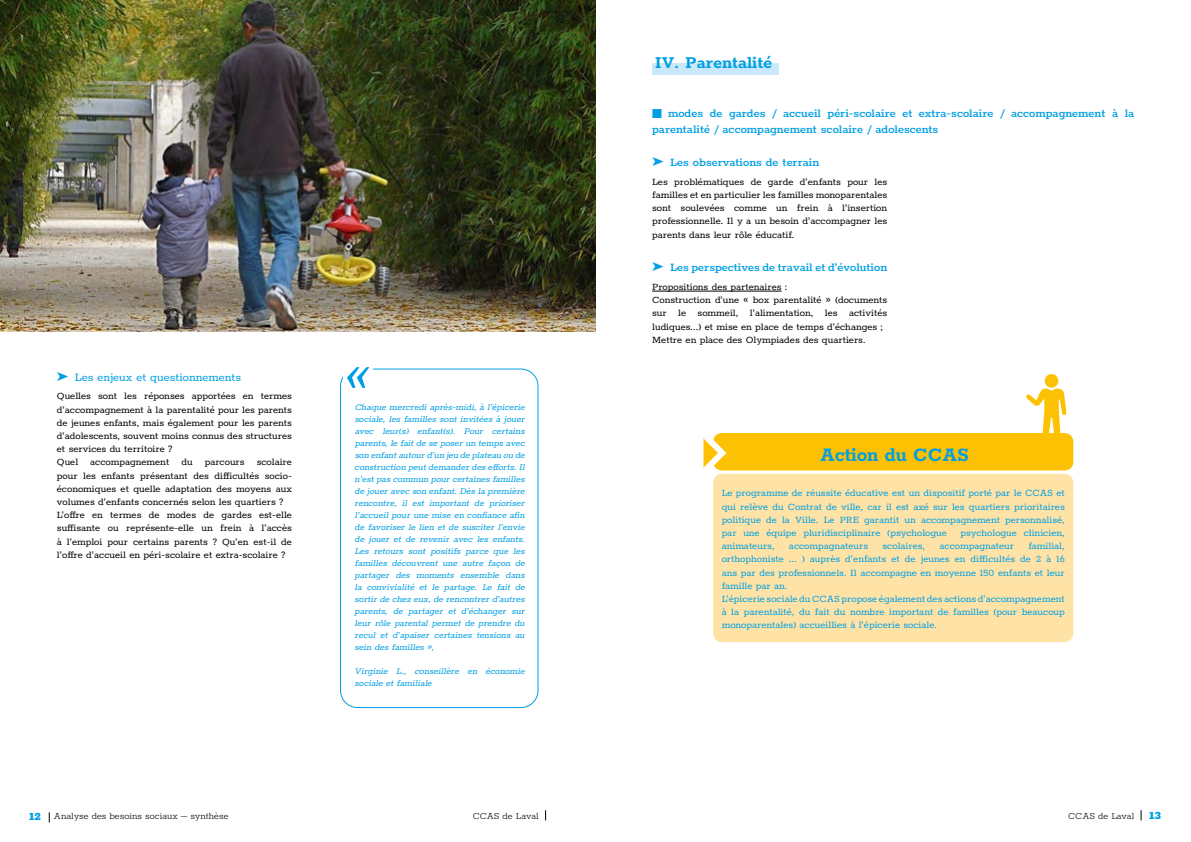
<style>
.page{position:relative;width:1191px;height:842px;background:#fff}
.page>*{position:absolute;margin:0;border:0;box-sizing:border-box;transform-origin:0 0}
.t1{font:italic 53.2px "Rokkitt";color:#009fe3}
.t2{font:700 22px "Rokkitt";color:#009fe3;scale:.95 1}
.t3{font:700 19.1px "Rokkitt";color:#009fe3}
.t4{font:600 13px/15.6px "Rokkitt";color:#009fe3}
.t5{font:13px "Rokkitt";color:#009fe3}
.t6{font:11px/13.2px "Rokkitt";color:#000}
.t7{font:11px/13.2px "Rokkitt";color:#009fe3;text-align:justify}
.t8{font:300 10.5px "Rokkitt";color:#000}
.t9{font:italic 10px/12px "Rokkitt";color:#009fe3;text-align:justify}
.s1{font-weight:900;font-size:12px;color:#009fe3}
</style>
<div class="page">
<img style="left:0;top:0;width:595px;height:332px">
<div style="left:340px;top:369px;width:198px;height:339px;border:1px solid #009fe3;border-radius:17px"></div>
<div style="left:344px;top:359px;width:29px;height:34px;background:#fff"></div>
<hr style="left:652px;top:291px;width:129px;height:1px;background:#000">
<div style="left:652px;top:63px;width:126px;height:12px;background:#c9e9fb"></div>
<div style="left:713px;top:474px;width:360px;height:168px;background:#ffe3a6;border-radius:9px"></div>
<div style="left:713px;top:433px;width:360px;height:37px;background:#fcc102;border-radius:9px"></div>
<div style="left:1044px;top:374px;width:14px;height:14px;background:#fcc102;border-radius:50%"></div>
<svg style="left:1026px;top:389px;width:40px;height:45px"></svg>
<svg style="left:703px;top:433px;width:27px;height:47px"></svg>
<h3 class="t3" style="left:655px;top:50px;width:119px">IV. Parentalité</h3>
<p class="t4" style="left:652px;top:104px;width:483px">■ modes de gardes / accueil péri-scolaire et extra-scolaire / accompagnement à la parentalité / accompagnement scolaire / adolescents</p>
<p class="t5" style="left:57px;top:368px;width:185px">➤ Les enjeux et questionnements</p>
<p class="t6" style="left:57px;top:389px;width:236px">Quelles sont les réponses apportées en termes d’accompagnement à la parentalité pour les parents de jeunes enfants, mais également pour les parents d’adolescents, souvent moins connus des structures et services du territoire ?<br>Quel accompagnement du parcours scolaire pour les enfants présentant des difficultés socio&shy;économiques et quelle adaptation des moyens aux volumes d’enfants concernés selon les quartiers ?<br>L’offre en termes de modes de gardes est-elle suffisante ou représente-elle un frein à l’accès à l’emploi pour certains parents ? Qu’en est-il de l’offre d’accueil en péri-scolaire et extra-scolaire ?</p>
<h1 class="t1" style="left:343px;top:342px;width:37px">«</h1>
<p class="t9" style="left:354px;top:401px;width:174px">Chaque mercredi après-midi, à l’épicerie sociale, les familles sont invitées à jouer avec leur(s) enfant(s). Pour certains parents,le faitde se poserun temps avec son enfantautourd’un jeu de plateau ou de construction peutdemanderdes efforts.Il n’estpas commun pourcertaines familles de joueravec son enfant.Dès la première rencontre, il est important de prioriser l’accueil pour une mise en confiance afin de favoriser le lien et de susciter l’envie de jouer et de revenir avec les enfants.<br>Les retours sont positifs parce que les familles découvrent une autre façon de partager des moments ensemble dans la convivialité et le partage. Le fait de sortirde chez eux,de rencontrerd’autres parents, de partager et d’échanger sur leur rôle parental permet de prendre du recul et d’apaiser certaines tensions au sein des familles »,</p>
<p class="t9" style="left:354px;top:665px;width:174px">Virginie L., conseillère en économie sociale et familiale</p>
<p class="t4" style="left:652px;top:153px;width:169px">➤ Les observations de terrain</p>
<p class="t6" style="left:652px;top:174px;width:236px;text-align:justify">Les problématiques de garde d’enfants pour les familles et en particulier les familles monoparentales sont soulevées comme un frein à l’insertion professionnelle. Il y a un besoin d’accompagner les parents dans leur rôle éducatif.</p>
<p class="t4" style="left:652px;top:259px;width:236px">➤ Les perspectives de travail et d’évolution</p>
<p class="t6" style="left:652px;top:279px;width:236px">Propositions des partenaires :<br>Construction d’une « box parentalité » (documents sur le sommeil, l’alimentation, les activités ludiques...) et mise en place de temps d’échanges ; Mettre en place des Olympiades des quartiers.</p>
<h2 class="t2" style="left:820px;top:440px;width:158px">Action du CCAS</h2>
<p class="t7" style="left:721px;top:486px;width:345px">Le programme de réussite éducative est un dispositif porté par le CCAS et qui relève du Contrat de ville, car il est axé sur les quartiers prioritaires politique de la Ville. Le PRE garantit un accompagnement personnalisé, par une équipe pluridisciplinaire (psychologue psychologue clinicien, animateurs,</p>
<p class="t7" style="left:721px;top:539px;width:345px;text-align:left;text-indent:307px">familial, orthophoniste ... ) auprès d’enfants et de jeunes en difficultés de 2 à 16 ans par des professionnels. Il accompagne en moyenne 150 enfants et leur famille par an.<br>L’épicerie sociale du CCAS propose également des actions d’accompagnement à la parentalité, du fait du nombre important de familles (pour beaucoup monoparentales) accueillies à l’épicerie sociale.</p>
<p class="t7" style="left:789px;top:539px;width:81px">accompagnateurs</p>
<p class="t7" style="left:882px;top:539px;width:44px">scolaires,</p>
<p class="t7" style="left:939px;top:539px;width:76px">accompagnateur</p>
<p class="t8" style="left:29px;top:809px;width:201px"><span class="s1">12</span> Analyse des besoins sociaux – synthèse</p>
<p class="t8" style="left:1068px;top:809px;width:95px">CCAS de Laval <span class="s1">13</span></p>
<p class="t8" style="left:473px;top:809px;width:68px">CCAS de Laval</p>
</div>
